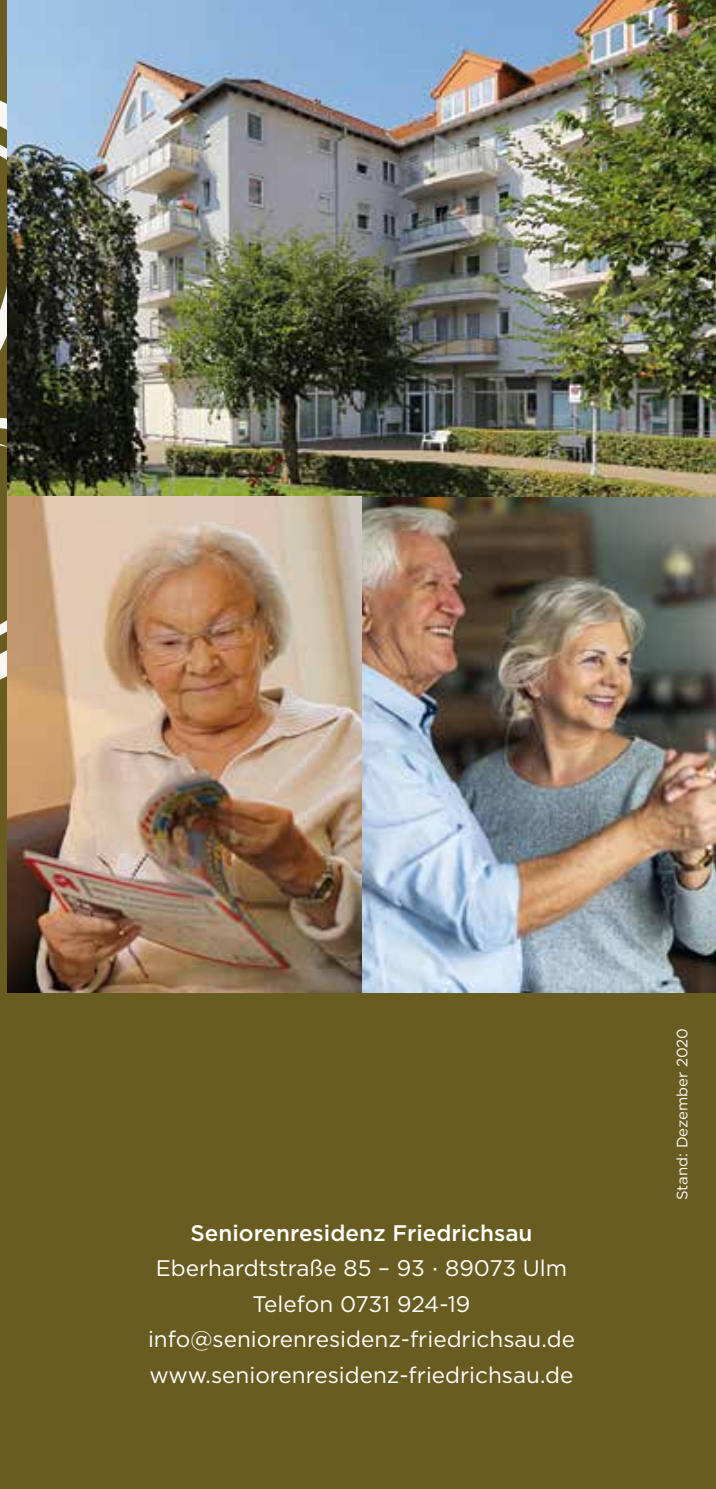
<style>
.page{position:relative;width:716px;height:1489px;background:#fff}
.page>*{position:absolute;margin:0;border:0;box-sizing:border-box;transform-origin:0 0}
.t1{font:22.5px/35.5px "Gotham";color:#fff;text-align:center}
.t2{font:500 22.5px "Gotham";color:#fff}
.t3{font:15px "Gotham";color:#fff}
</style>
<div class="page">
<div style="left:0;top:0;width:716px;height:1488px;background:#695c21"></div>
<svg style="left:0;top:286px;width:7px;height:161px"></svg>
<img style="left:7px;top:0;width:709px;height:992px">
<p class="t2" style="left:190px;top:1217px;width:343px">Seniorenresidenz Friedrichsau</p>
<p class="t1" style="left:148px;top:1249px;width:428px">Eberhardtstraße 85 – 93 · 89073 Ulm Telefon 0731 924-19 info@seniorenresidenz-friedrichsau.de www.seniorenresidenz-friedrichsau.de</p>
<p class="t3" style="left:672px;top:1200px;width:174px;rotate:-90deg">Stand: Dezember 2020</p>
</div>
